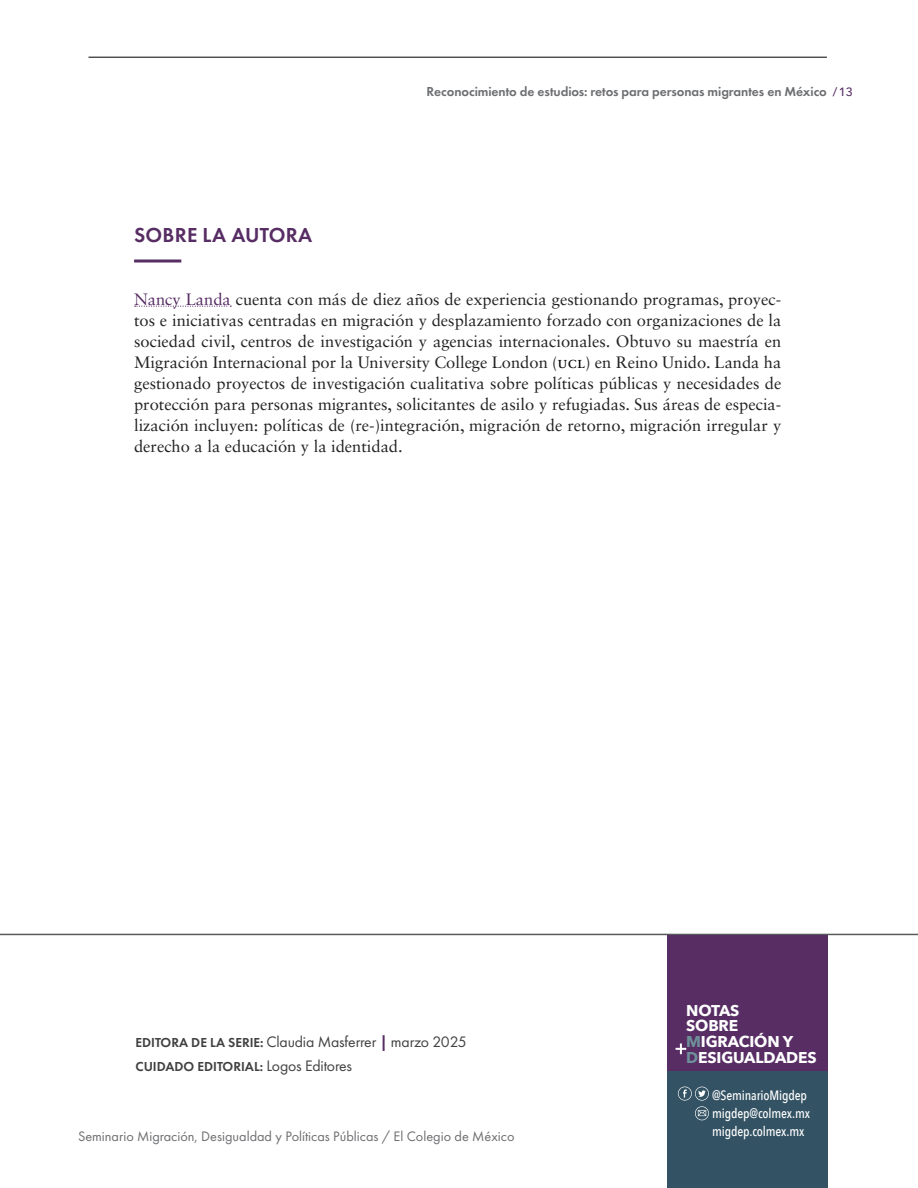
<style>
.page{position:relative;width:918px;height:1188px;background:#fff}
.page>*{position:absolute;margin:0;border:0;box-sizing:border-box;transform-origin:0 0}
.t1{font:600 21px "Futura PT";letter-spacing:.01em;color:#572d64}
.t2{font:16.5px/21px "Sabon LT Std";color:#222;text-align:justify}
.t3{font:15.75px "Futura PT";letter-spacing:-.01em;color:#414042}
.t4{font:700 15.6px/15.6px "Avenir Next";letter-spacing:-.01em;color:#fff}
.t5{font:14.25px "Futura PT";color:#6d6e71}
.t6{font:600 13.5px "Futura PT";letter-spacing:-.005em;color:#6d6e71}
.t7{font:500 13.5px/18px "Avenir Next Condensed";letter-spacing:-.01em;color:#fff}
.t8{font:600 13.5px "Futura PT";color:#414042}
.s1{font-family:"Avenir Next";font-weight:500;font-size:12px;color:#572d64}
.s2{color:#572d64}
.s3{color:#000}
.s4{font-weight:600;font-size:13.5px}
.s5{font-weight:600;color:#572d64}
.s6{font-weight:400;font-size:15.75px}
.s7{color:#6e8f99}
</style>
<div class="page">
<hr style="left:88px;top:57px;width:739px;height:1px;background:#000">
<hr style="left:134px;top:260px;width:47px;height:2px;background:#572d64">
<svg style="left:135px;top:306px;width:96px;height:1px"></svg>
<hr style="left:0;top:934px;width:918px;height:1px;background:#58595b">
<div style="left:668px;top:1071px;width:160px;height:117px;background:#335263"></div>
<svg style="left:678px;top:1087px;width:31px;height:33px"></svg>
<div style="left:668px;top:935px;width:160px;height:136px;background:#572d64"></div>
<svg style="left:676px;top:1043px;width:10px;height:11px"></svg>
<p class="t1" style="left:134px;top:221px;width:180px">SOBRE LA AUTORA</p>
<p class="t6" style="left:427px;top:83px;width:428px">Reconocimiento de estudios: retos para personas migrantes en México <span class="s1">/13</span></p>
<p class="t2" style="left:134px;top:288px;width:649px"><span class="s2">Nancy Landa</span> cuenta con más de diez años de experiencia gestionando programas, proyec&shy;tos e iniciativas centradas en migración y desplazamiento forzado con organizaciones de la sociedad civil, centros de investigación y agencias internacionales. Obtuvo su maestría en Migración Internacional por la University College London (<span class="s3">ucl</span>) en Reino Unido. Landa ha gestionado proyectos de investigación cualitativa sobre políticas públicas y necesidades de protección para personas migrantes, solicitantes de asilo y refugiadas. Sus áreas de especia&shy;lización incluyen: políticas de (re-)integración, migración de retorno, migración irregular y derecho a la educación y la identidad.</p>
<p class="t3" style="left:136px;top:1032px;width:333px"><span class="s4">EDITORA DE LA SERIE:</span> Claudia Masferrer <span class="s5">|</span> marzo 2025</p>
<p class="t8" style="left:136px;top:1058px;width:218px">CUIDADO EDITORIAL: <span class="s6">Logos Editores</span></p>
<p class="t5" style="left:78px;top:1128px;width:438px">Seminario Migración, Desigualdad y Políticas Públicas / El Colegio de México</p>
<p class="t4" style="left:686px;top:1002px;width:132px">NOTAS<br>SOBRE<br><span class="s7">M</span>IGRACIÓN Y<br><span class="s7">D</span>ESIGUALDADES</p>
<p class="t7" style="left:712px;top:1086px;width:100px">@SeminarioMigdep migdep@colmex.mx migdep.colmex.mx</p>
</div>
